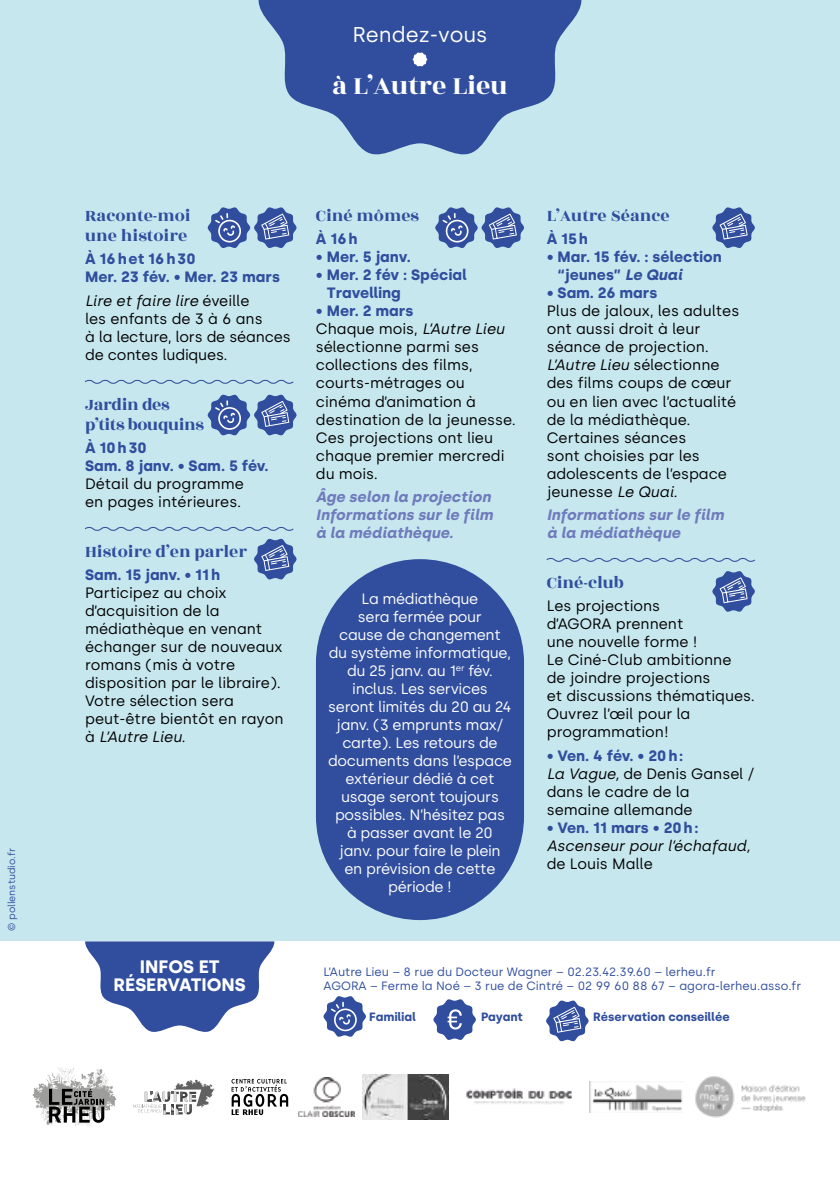
<style>
.page{position:relative;width:840px;height:1191px;background:#fff}
.page>*{position:absolute;margin:0;border:0;box-sizing:border-box;transform-origin:0 0}
.t1{font:28px "Rozha One";color:#fff}
.t2{font:21.4px "Silka";color:#fff}
.t3{font:18px/20px "Rozha One";color:#304e9d}
.t4{font:18px/20px "Rozha One";letter-spacing:-.02em;color:#304e9d}
.t5{font:700 18px/18px "Silka";color:#fff;text-align:center}
.t6{font:15px/18px "Silka";color:#000}
.t7{font:15px/18px "Silka";letter-spacing:-.02em;color:#fff;text-align:center}
.t8{font:700 15px/18px "Silka";color:#304e9d}
.t9{font:italic 700 15px/18px "Silka";color:#6f7bbb}
.t10{font:italic 15px "Silka";color:#000}
.t11{font:12px/14.4px "Silka";color:#304e9d}
.t12{font:700 12px "Silka";color:#304e9d}
.t13{font:10px "Silka";color:#304e9d}
.s1{font-style:italic}
.s2{font-weight:700;color:#304e9d}
</style>
<div class="page">
<div style="left:0;top:0;width:839px;height:1191px;background:#c7e7ef"></div>
<svg style="left:258px;top:0;width:323px;height:155px;fill:#304e9d"></svg>
<svg style="left:412px;top:52px;width:15px;height:15px"></svg>
<div style="left:0;top:941px;width:839px;height:250px;background:#fff"></div>
<svg style="left:85px;top:941px;width:189px;height:91px"></svg>
<svg style="left:85px;top:379px;width:209px;height:5px"></svg>
<svg style="left:85px;top:527px;width:209px;height:4px"></svg>
<svg style="left:546px;top:558px;width:209px;height:4px"></svg>
<div style="left:316px;top:559px;width:207px;height:361px;background:#304e9d;border-radius:104px"></div>
<svg style="left:207px;top:207px;width:89px;height:41px"></svg>
<svg style="left:435px;top:207px;width:88px;height:41px"></svg>
<svg style="left:207px;top:394px;width:89px;height:42px"></svg>
<svg style="left:254px;top:538px;width:42px;height:42px"></svg>
<svg style="left:712px;top:207px;width:42px;height:41px"></svg>
<svg style="left:712px;top:571px;width:42px;height:41px"></svg>
<svg style="left:323px;top:996px;width:43px;height:41px"></svg>
<svg style="left:433px;top:999px;width:42px;height:41px"></svg>
<svg style="left:546px;top:1000px;width:42px;height:41px"></svg>
<img style="left:589px;top:1081px;width:94px;height:31px">
<svg style="left:33px;top:1067px;width:83px;height:60px"></svg>
<svg style="left:231px;top:1079px;width:57px;height:36px"></svg>
<svg style="left:133px;top:1079px;width:81px;height:35px"></svg>
<img style="left:466px;top:1088px;width:106px;height:16px">
<img style="left:362px;top:1075px;width:86px;height:44px">
<img style="left:298px;top:1077px;width:56px;height:39px">
<img style="left:695px;top:1076px;width:111px;height:42px">
<p class="t13" style="left:6px;top:931px;width:84px;rotate:-90deg">© pollenstudio.fr</p>
<h2 class="t2" style="left:352px;top:22px;width:136px">Rendez-vous</h2>
<h1 class="t1" style="left:332px;top:66px;width:177px">à L’Autre Lieu</h1>
<p class="t3" style="left:85px;top:205px;width:107px">Raconte-moi une histoire</p>
<p class="t8" style="left:85px;top:250px;width:196px">À 16het 16h30<br>Mer. 23 fév. • Mer. 23 mars</p>
<p class="t6" style="left:85px;top:292px;width:207px"><span class="s1">Lire et faire lire</span> éveille<br>les enfants de 3 à 6 ans<br>à la lecture, lors de séances de contes ludiques.</p>
<p class="t4" style="left:85px;top:394px;width:120px">Jardin des p’tits bouquins</p>
<p class="t8" style="left:85px;top:439px;width:185px">À 10h30<br>Sam. 8 janv. • Sam. 5 fév.</p>
<p class="t6" style="left:85px;top:475px;width:160px">Détail du programme en pages intérieures.</p>
<p class="t3" style="left:85px;top:541px;width:163px">Histoire d’en parler</p>
<p class="t8" style="left:85px;top:566px;width:136px">Sam. 15 janv. • 11h</p>
<p class="t6" style="left:85px;top:584px;width:200px">Participez au choix d’acquisition de la médiathèque en venant échanger sur de nouveaux romans (mis à votre disposition par le libraire).<br>Votre sélection sera peut-être bientôt en rayon à <span class="s1">L’Autre Lieu.</span></p>
<p class="t3" style="left:316px;top:205px;width:105px">Ciné mômes</p>
<p class="t8" style="left:316px;top:230px;width:43px">À 16h</p>
<p class="t8" style="left:316px;top:248px;width:96px">• Mer. 5 janv.</p>
<p class="t8" style="left:326px;top:266px;width:141px;text-indent:-11px">• Mer. 2 fév : Spécial<br>Travelling</p>
<p class="t6" style="left:316px;top:302px;width:201px"><span class="s2">• Mer. 2 mars<br></span>Chaque mois, <span class="s1">L’Autre Lieu </span>sélectionne parmi ses collections des films, courts-métrages ou cinéma d’animation à destination de la jeunesse.<br>Ces projections ont lieu chaque premier mercredi du mois.</p>
<p class="t9" style="left:316px;top:488px;width:178px">Âge selon la projection<br>Informations sur le film à la médiathèque.</p>
<p class="t7" style="left:328px;top:589px;width:185px">La médiathèque<br>sera fermée pour<br>cause de changement<br>du système informatique, du 25 janv. au 1<sup>er</sup> fév. inclus. Les services seront limités du 20 au 24 janv. (3 emprunts max/ carte). Les retours de documents dans l’espace extérieur dédié à cet usage seront toujours possibles. N’hésitez pas<br>à passer avant le 20<br>janv. pour faire le plein<br>en prévision de cette période !</p>
<p class="t3" style="left:546px;top:205px;width:124px">L’Autre Séance</p>
<p class="t8" style="left:546px;top:230px;width:43px">À 15h</p>
<p class="t8" style="left:557px;top:248px;width:166px;text-indent:-11px">• Mar. 15 fév. : sélection “jeunes” <span class="s1">Le Quai</span></p>
<p class="t8" style="left:546px;top:284px;width:112px">• Sam. 26 mars</p>
<p class="t6" style="left:546px;top:302px;width:194px">Plus de jaloux, les adultes ont aussi droit à leur séance de projection.<br><span class="s1">L’Autre Lieu</span> sélectionne des films coups de cœur ou en lien avec l’actualité de la médiathèque.<br>Certaines séances<br>sont choisies par les adolescents de l’espace jeunesse <span class="s1">Le Quai.</span></p>
<p class="t9" style="left:546px;top:506px;width:178px">Informations sur le film à la médiathèque</p>
<p class="t3" style="left:546px;top:572px;width:79px">Ciné-club</p>
<p class="t6" style="left:546px;top:597px;width:209px">Les projections<br>d’AGORA prennent<br>une nouvelle forme !<br>Le Ciné-Club ambitionne<br>de joindre projections<br>et discussions thématiques.<br>Ouvrez l’œil pour la programmation!</p>
<p class="t6" style="left:546px;top:746px;width:209px"><span class="s2">• Ven. 4 fév. • 20h:<br></span><span class="s1">La Vague,</span> de Denis Gansel / dans le cadre de la semaine allemande</p>
<p class="t8" style="left:546px;top:818px;width:153px">• Ven. 11 mars • 20h:</p>
<p class="t10" style="left:546px;top:837px;width:205px">Ascenseur pour l’échafaud,</p>
<p class="t6" style="left:546px;top:854px;width:107px">de Louis Malle</p>
<p class="t5" style="left:113px;top:958px;width:134px">INFOS ET<br>RÉSERVATIONS</p>
<p class="t11" style="left:323px;top:964px;width:479px">L’Autre Lieu – 8 rue du Docteur Wagner – 02.23.42.39.60 – lerheu.fr<br>AGORA – Ferme la Noé – 3 rue de Cintré – 02 99 60 88 67 – agora-lerheu.asso.fr</p>
<p class="t12" style="left:369px;top:1009px;width:48px">Familial</p>
<p class="t12" style="left:481px;top:1009px;width:43px">Payant</p>
<p class="t12" style="left:593px;top:1009px;width:138px">Réservation conseillée</p>
</div>
